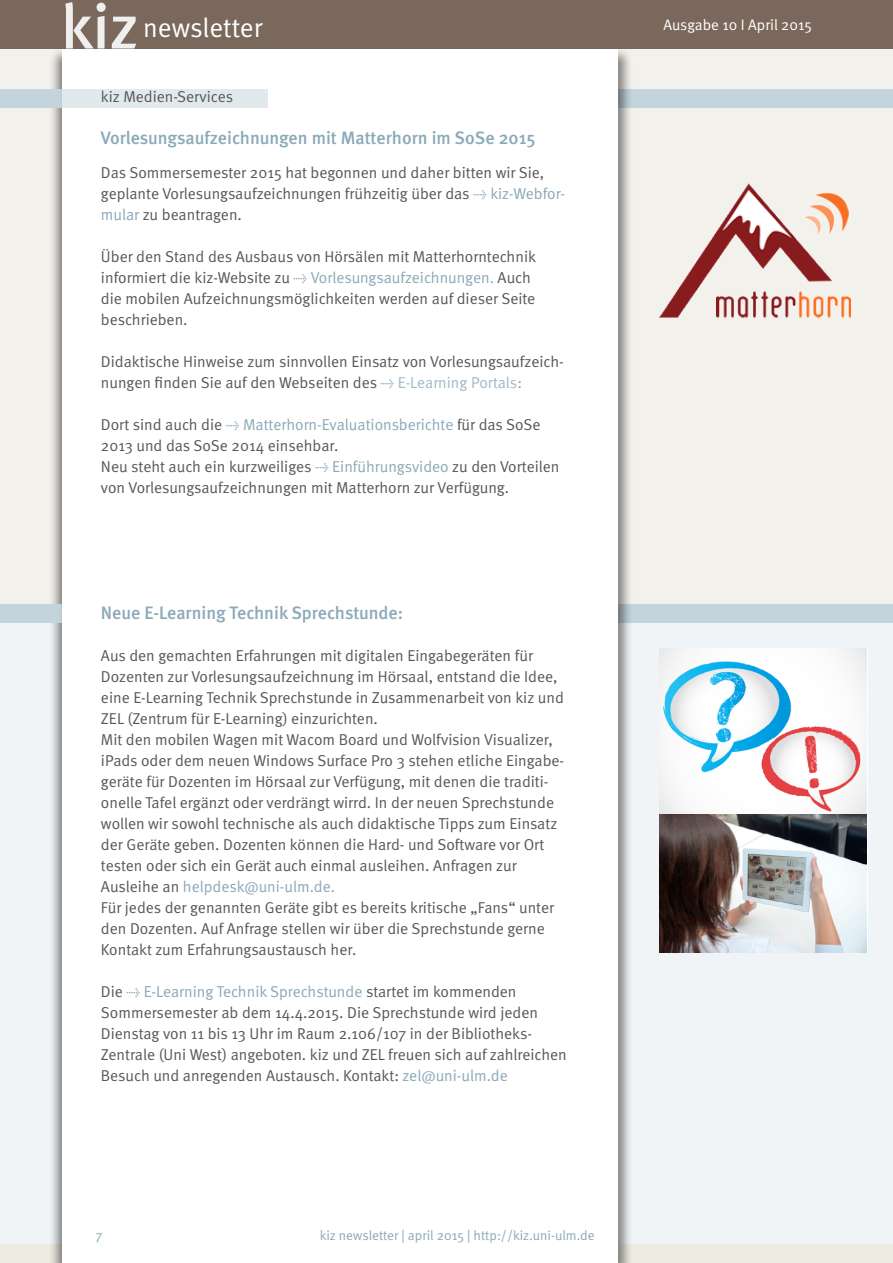
<style>
.page{position:relative;width:893px;height:1263px;background:#fff}
.page>*{position:absolute;margin:0;border:0;box-sizing:border-box;transform-origin:0 0}
.t1{font:500 63px "Meta";color:#fff}
.t2{font:27px "Meta Normal";color:#fff}
.t3{font:500 18px "Meta";color:#8ba9b8}
.t4{font:15.75px/21px "Meta Normal";color:#58585a}
.t5{font:15.15px "Meta Normal";color:#fff}
.t6{font:13.5px "Meta Normal";color:#8ba9b8}
.s1{font-family:"Meta Normal Expert";color:#8ba9b8}
.s2{color:#8ba9b8}
.s3{color:#a1bac6}
</style>
<div class="page">
<div style="left:0;top:455px;width:893px;height:808px;background:#f0f4f7"></div>
<div style="left:0;top:1244px;width:893px;height:19px;background:#edebe2"></div>
<div style="left:0;top:0;width:893px;height:50px;background:#7b685c"></div>
<div style="left:0;top:50px;width:893px;height:564px;background:#f3f1ec"></div>
<div style="left:48px;top:47px;width:102px;height:1216px;background:#000;opacity:.44"></div>
<div style="left:0;top:604px;width:893px;height:19px;background:#c3d4dc"></div>
<div style="left:0;top:89px;width:893px;height:19px;background:#c3d4dc"></div>
<div style="left:59px;top:47px;width:574px;height:1216px;background:#000;opacity:.45"></div>
<div style="left:62px;top:50px;width:556px;height:1213px;background:#fff"></div>
<div style="left:59px;top:89px;width:209px;height:18px;background:#e1e9ed"></div>
<img style="left:659px;top:648px;width:208px;height:166px">
<img style="left:659px;top:814px;width:208px;height:139px">
<img style="left:659px;top:184px;width:191px;height:134px">
<h1 class="t1" style="left:61px;top:-10px;width:79px">kiz</h1>
<h2 class="t2" style="left:143px;top:12px;width:120px">newsletter</h2>
<p class="t4" style="left:101px;top:86px;width:134px">kiz Medien-Services</p>
<p class="t3" style="left:101px;top:127px;width:436px">Vorlesungsaufzeichnungen mit Matterhorn im SoSe 2015</p>
<p class="t4" style="left:101px;top:162px;width:466px">Das Sommersemester 2015 hat begonnen und daher bitten wir Sie, geplante Vorlesungsaufzeichnungen frühzeitig über das <span class="s1">t</span> <span class="s2">kiz-Webfor&shy;mular</span> zu beantragen.</p>
<p class="t4" style="left:101px;top:246px;width:437px">Über den Stand des Ausbaus von Hörsälen mit Matterhorntechnik informiert die kiz-Website zu <span class="s1">t</span> <span class="s2">Vorlesungsaufzeichnungen.</span> Auch die mobilen Aufzeichnungsmöglichkeiten werden auf dieser Seite beschrieben.</p>
<p class="t4" style="left:101px;top:351px;width:464px">Didaktische Hinweise zum sinnvollen Einsatz von Vorlesungsaufzeich&shy;nungen finden Sie auf den Webseiten des <span class="s1">t</span> <span class="s3">E-Learning Portals</span><span class="s2">:</span></p>
<p class="t4" style="left:101px;top:414px;width:460px">Dort sind auch die <span class="s1">t</span> <span class="s2">Matterhorn-Evaluationsberichte</span> für das SoSe 2013 und das SoSe 2014 einsehbar.<br>Neu steht auch ein kurzweiliges <span class="s1">t</span> <span class="s2">Einführungsvideo</span> zu den Vorteilen von Vorlesungsaufzeichnungen mit Matterhorn zur Verfügung.</p>
<p class="t3" style="left:101px;top:602px;width:304px">Neue E-Learning Technik Sprechstunde:</p>
<p class="t4" style="left:101px;top:645px;width:465px">Aus den gemachten Erfahrungen mit digitalen Eingabegeräten für Dozenten zur Vorlesungsaufzeichnung im Hörsaal, entstand die Idee, eine E-Learning Technik Sprechstunde in Zusammenarbeit von kiz und ZEL (Zentrum für E-Learning) einzurichten.<br>Mit den mobilen Wagen mit Wacom Board und Wolfvision Visualizer, iPads oder dem neuen Windows Surface Pro 3 stehen etliche Eingabe&shy;geräte für Dozenten im Hörsaal zur Verfügung, mit denen die traditi&shy;onelle Tafel ergänzt oder verdrängt wirrd. In der neuen Sprechstunde wollen wir sowohl technische als auch didaktische Tipps zum Einsatz der Geräte geben. Dozenten können die Hard- und Software vor Ort testen oder sich ein Gerät auch einmal ausleihen. Anfragen zur Ausleihe an <span class="s2">helpdesk@uni-ulm.de.<br></span>Für jedes der genannten Geräte gibt es bereits kritische „Fans“ unter den Dozenten. Auf Anfrage stellen wir über die Sprechstunde gerne Kontakt zum Erfahrungsaustausch her.</p>
<p class="t4" style="left:101px;top:981px;width:467px">Die <span class="s1">t</span> <span class="s2">E-Learning Technik Sprechstunde</span> startet im kommenden Sommersemester ab dem 14.4.2015. Die Sprechstunde wird jeden Dienstag von 11 bis 13 Uhr im Raum 2.106/107 in der Bibliotheks-Zentrale (Uni West) angeboten. kiz und ZEL freuen sich auf zahlreichen Besuch und anregenden Austausch. Kontakt: <span class="s2">zel@uni-ulm.de</span></p>
<p class="t6" style="left:96px;top:1228px;width:8px">7</p>
<p class="t6" style="left:320px;top:1228px;width:276px">kiz newsletter | april 2015 | http://kiz.uni-ulm.de</p>
<p class="t5" style="left:663px;top:16px;width:150px">Ausgabe 10 I April 2015</p>
</div>
